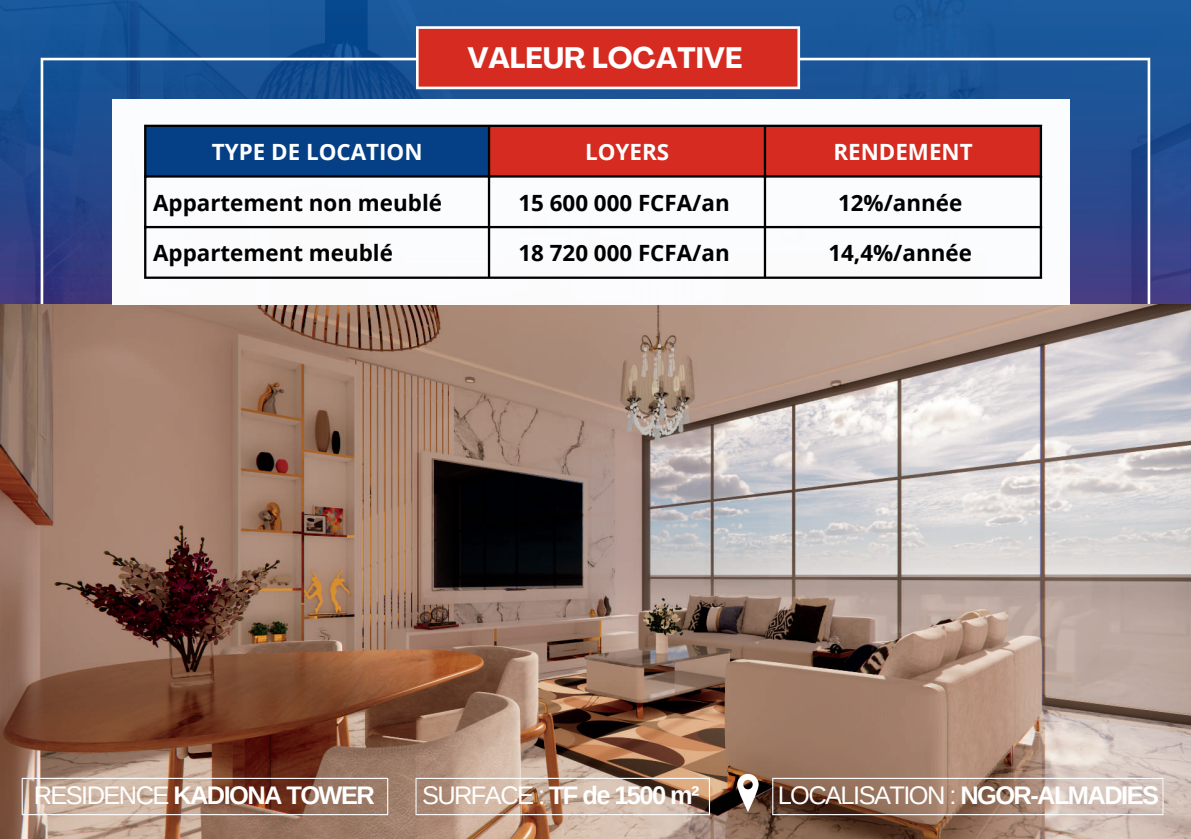
<style>
.page{position:relative;width:1191px;height:839px;background:#fff}
.page>*{position:absolute;margin:0;border:0;box-sizing:border-box;transform-origin:0 0}
.t1{font:700 29.15px "Agrandir";color:#fff}
.t2{font:700 25.45px "Arimo";letter-spacing:-.06em;color:#fff}
.t3{font:25.45px "Arimo";letter-spacing:-.06em;color:#fff}
.t4{font:700 22.4px "Open Sans";color:#000}
.t5{font:700 22.4px "Open Sans";color:#fff}
.s1{font-weight:400}
.s2{font-weight:700}
</style>
<div class="page">
<img style="left:0;top:0;width:1190px;height:305px">
<hr style="left:41px;top:60px;width:2px;height:736px;background:#fff">
<hr style="left:1147px;top:60px;width:3px;height:736px;background:#fff">
<hr style="left:41px;top:58px;width:1109px;height:2px;background:#fff">
<img style="left:0;top:305px;width:1190px;height:534px">
<div style="left:113px;top:99px;width:956px;height:206px;background:#fff"></div>
<div style="left:145px;top:126px;width:344px;height:51px;background:#054087"></div>
<div style="left:490px;top:127px;width:549px;height:48px;background:#d52b20"></div>
<hr style="left:144px;top:127px;width:2px;height:150px;background:#000">
<hr style="left:488px;top:127px;width:2px;height:150px;background:#000">
<hr style="left:764px;top:127px;width:2px;height:150px;background:#000">
<hr style="left:1039px;top:127px;width:3px;height:150px;background:#000">
<hr style="left:144px;top:125px;width:898px;height:2px;background:#000">
<hr style="left:144px;top:175px;width:898px;height:3px;background:#000">
<hr style="left:144px;top:226px;width:898px;height:2px;background:#000">
<hr style="left:144px;top:277px;width:898px;height:2px;background:#000">
<div style="left:417px;top:27px;width:382px;height:61px;background:#d52b20"></div>
<hr style="left:416px;top:29px;width:2px;height:58px;background:#fff">
<hr style="left:797px;top:29px;width:3px;height:58px;background:#fff">
<hr style="left:416px;top:26px;width:384px;height:3px;background:#fff">
<hr style="left:416px;top:87px;width:384px;height:2px;background:#fff">
<hr style="left:22px;top:779px;width:1px;height:35px;background:#fff">
<hr style="left:387px;top:779px;width:1px;height:35px;background:#fff">
<hr style="left:22px;top:778px;width:366px;height:1px;background:#fff">
<hr style="left:22px;top:814px;width:366px;height:1px;background:#fff">
<hr style="left:772px;top:779px;width:1px;height:35px;background:#fff">
<hr style="left:1162px;top:779px;width:1px;height:35px;background:#fff">
<hr style="left:772px;top:778px;width:391px;height:1px;background:#fff">
<hr style="left:772px;top:814px;width:391px;height:1px;background:#fff">
<svg style="left:737px;top:774px;width:21px;height:38px"></svg>
<hr style="left:415px;top:779px;width:1px;height:35px;background:#fff">
<hr style="left:709px;top:779px;width:1px;height:35px;background:#fff">
<hr style="left:415px;top:778px;width:295px;height:1px;background:#fff">
<hr style="left:415px;top:814px;width:295px;height:1px;background:#fff">
<h1 class="t1" style="left:467px;top:46px;width:276px">VALEUR LOCATIVE</h1>
<p class="t5" style="left:212px;top:136px;width:212px">TYPE DE LOCATION</p>
<p class="t5" style="left:585px;top:136px;width:85px">LOYERS</p>
<p class="t5" style="left:833px;top:136px;width:141px">RENDEMENT</p>
<p class="t4" style="left:153px;top:187px;width:290px">Appartement non meublé</p>
<p class="t4" style="left:518px;top:187px;width:213px">15 600 000 FCFA/an</p>
<p class="t4" style="left:838px;top:187px;width:126px">12%/année</p>
<p class="t4" style="left:153px;top:237px;width:241px">Appartement meublé</p>
<p class="t4" style="left:518px;top:237px;width:213px">18 720 000 FCFA/an</p>
<p class="t4" style="left:828px;top:237px;width:145px">14,4%/année</p>
<p class="t2" style="left:34px;top:781px;width:342px"><span class="s1">RESIDENCE</span> KADIONA TOWER</p>
<p class="t2" style="left:422px;top:781px;width:279px"><span class="s1">SURFACE :</span> TF de 1500 m²</p>
<p class="t3" style="left:777px;top:781px;width:383px">LOCALISATION : <span class="s2">NGOR-ALMADIES</span></p>
</div>
